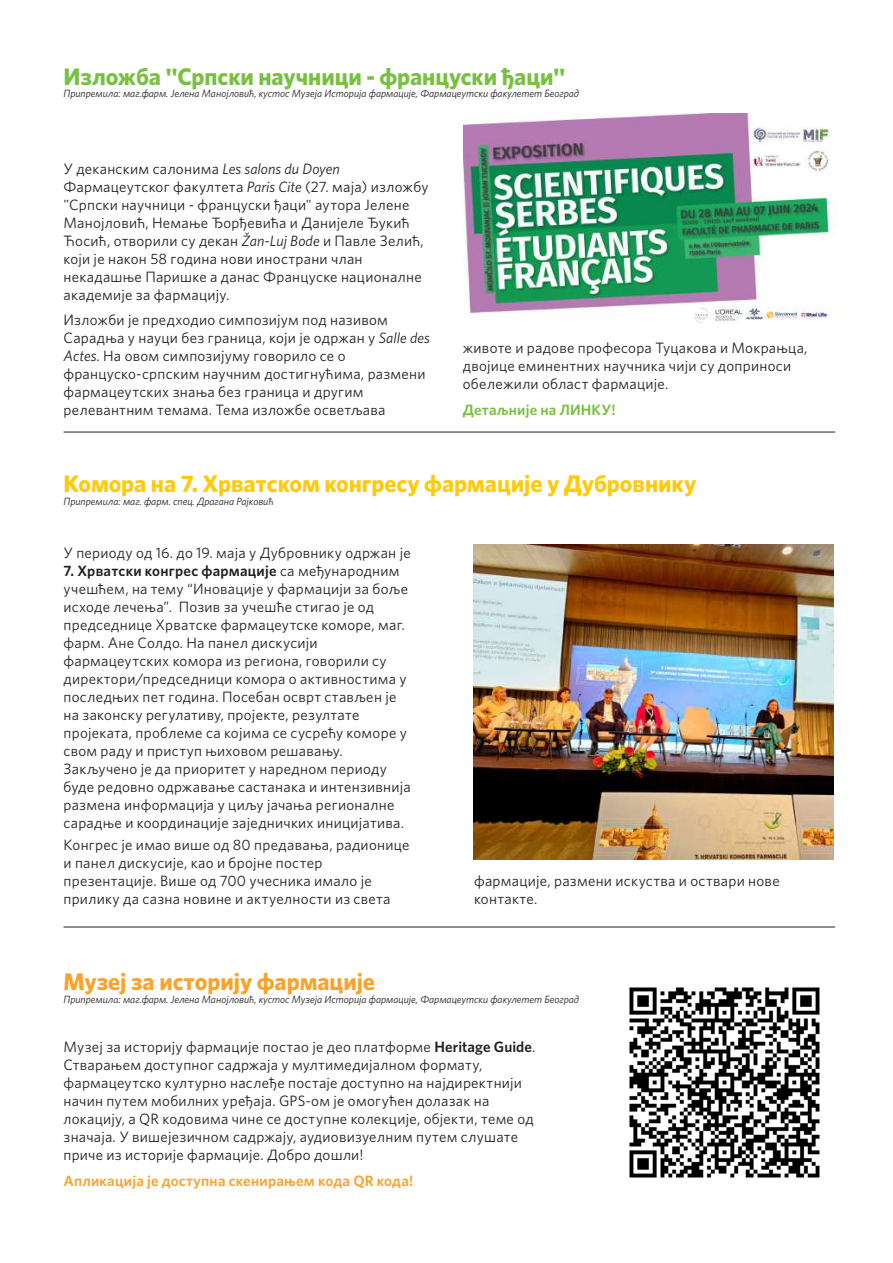
<style>
.page{position:relative;width:893px;height:1263px;background:#fff}
.page>*{position:absolute;margin:0;border:0;box-sizing:border-box;transform-origin:0 0}
.t1{font:700 24px "Whitney";letter-spacing:-.005em;color:#feca0a}
.t2{font:700 24px "Whitney";color:#77c042}
.t3{font:700 24px "Whitney";color:#f9a32a}
.t4{font:15px/18px "Whitney";letter-spacing:.02em;color:#231f20}
.t5{font:600 15px "Whitney";letter-spacing:.015em;color:#f9a32a}
.t6{font:600 15px "Whitney";letter-spacing:.015em;color:#77c042}
.t7{font:italic 10.5px "Whitney";color:#231f20}
.s1{font-style:italic}
.s2{font-weight:600}
</style>
<div class="page">
<hr style="left:64px;top:432px;width:771px;height:1px;background:#231f20">
<hr style="left:64px;top:927px;width:771px;height:1px;background:#231f20">
<img style="left:463px;top:113px;width:373px;height:210px">
<img style="left:629px;top:987px;width:191px;height:191px">
<img style="left:474px;top:544px;width:359px;height:315px">
<h1 class="t2" style="left:64px;top:60px;width:503px">Изложба "Српски научници - француски ђаци"</h1>
<p class="t7" style="left:64px;top:86px;width:517px">Припремила: маг.фарм. Јелена Манојловић, кустос Музеја Историја фармације, Фармацеутски факулетет Београд</p>
<p class="t4" style="left:64px;top:159px;width:366px">У деканским салонима <span class="s1">Les salons du Doyen </span>Фармацеутског факултета <span class="s1">Paris Cite</span> (27. маја) изложбу "Српски научници - француски ђаци" аутора Јелене Манојловић, Немање Ђорђевића и Данијеле Ђукић Ћосић, отворили су декан <span class="s1">Žan-Luj Bode</span> и Павле Зелић, који је након 58 година нови инострани члан некадашње Паришке а данас Француске националне академије за фармацију.</p>
<p class="t4" style="left:64px;top:310px;width:368px">Изложби је предходио симпозијум под називом Сарадња у науци без граница, који је одржан у <span class="s1">Salle des Actes</span>. На овом симпозијуму говорило се о француско-српским научним достигнућима, размени фармацеутских знања без граница и другим релевантним темама. Тема изложбе осветљава</p>
<p class="t4" style="left:463px;top:339px;width:346px">животе и радове професора Туцакова и Мокрањца, двојице еминентних научника чији су доприноси обележили област фармације.</p>
<p class="t6" style="left:463px;top:400px;width:154px">Детаљније на ЛИНКУ!</p>
<h1 class="t1" style="left:64px;top:468px;width:634px">Комора на 7. Хрватском конгресу фармације у Дубровнику</h1>
<p class="t7" style="left:64px;top:494px;width:212px">Припремила: маг. фарм. спец. Драгана Рајковић</p>
<p class="t4" style="left:64px;top:543px;width:349px">У периоду од 16. до 19. маја у Дубровнику одржан је</p>
<p class="t4" style="left:64px;top:561px;width:349px"><span class="s2">7. Хрватски конгрес фармације</span> са међународним учешћем, на тему “Иновације у фармацији за боље исходе лечења”. Позив за учешће стигао је од председнице Хрватске фармацеутске коморе, маг. фарм. Ане Солдо. На панел дискусији фармацеутских комора из региона, говорили су директори/председници комора о активностима у последњих пет година. Посебан осврт стављен је на законску регулативу, пројекте, резултате пројеката, проблеме са којима се сусрећу коморе у свом раду и приступ њиховом решавању.<br>Закључено је да приоритет у наредном периоду буде редовно одржавање састанака и интензивнија размена информација у циљу јачања регионалне сарадње и координације заједничких иницијатива.</p>
<p class="t4" style="left:64px;top:835px;width:347px">Конгрес је имао више од 80 предавања, радионице и панел дискусије, као и бројне постер презентације. Више од 700 учесника имало је прилику да сазна новине и актуелности из света</p>
<p class="t4" style="left:474px;top:871px;width:307px">фармације, размени искуства и оствари нове контакте.</p>
<h1 class="t3" style="left:64px;top:966px;width:313px">Музеј за историју фармације</h1>
<p class="t7" style="left:64px;top:992px;width:517px">Припремила: маг.фарм. Јелена Манојловић, кустос Музеја Историја фармације, Фармацеутски факулетет Београд</p>
<p class="t4" style="left:64px;top:1038px;width:473px">Музеј за историју фармације постао је део платформе <span class="s2">Heritage Guide</span>.<br>Стварањем доступног садржаја у мултимедијалном формату, фармацеутско културно наслеђе постаје доступно на најдиректнији начин путем мобилних уређаја. GPS-ом је омогућен долазак на локацију, а QR кодовима чине се доступне колекције, објекти, теме од значаја. У вишејезичном садржају, аудиовизуелним путем слушате приче из историје фармације. Добро дошли!</p>
<p class="t5" style="left:64px;top:1171px;width:351px">Апликација је доступна скенирањем кода QR кода!</p>
</div>
